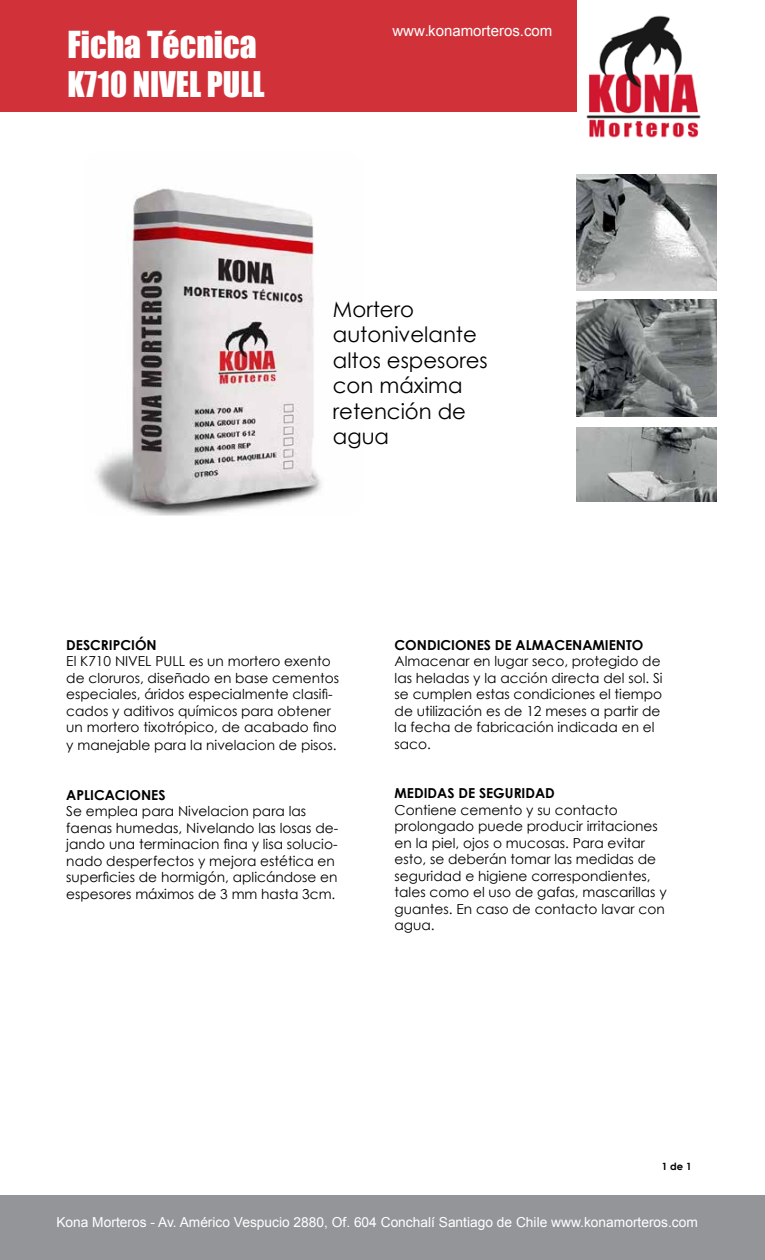
<style>
.page{position:relative;width:765px;height:1260px;background:#fff}
.page>*{position:absolute;margin:0;border:0;box-sizing:border-box;transform-origin:0 0}
.t1{font:34.12px "Impact";color:#fff}
.t2{font:32.5px "Impact";color:#fff}
.t3{font:21.25px/25.5px "Century Gothic";color:#000}
.t4{font:15px "Arial";color:#fff}
.t5{font:13.75px/16.5px "Century Gothic";color:#000}
.t6{font:13.75px "Arial";color:#fff}
.t7{font:700 13.75px "Century Gothic";color:#000}
.t8{font:700 10px "Century Gothic";color:#000}
</style>
<div class="page">
<img style="left:576px;top:174px;width:141px;height:117px">
<div style="left:0;top:0;width:576px;height:112px;background:#d13239"></div>
<img style="left:95px;top:188px;width:226px;height:328px">
<img style="left:576px;top:300px;width:141px;height:116px">
<img style="left:576px;top:428px;width:141px;height:73px">
<div style="left:0;top:1195px;width:765px;height:65px;background:#939598"></div>
<img style="left:586px;top:15px;width:115px;height:123px">
<h1 class="t1" style="left:68px;top:18px;width:191px">Ficha Técnica</h1>
<h2 class="t2" style="left:68px;top:59px;width:199px">K710 NIVEL PULL</h2>
<p class="t4" style="left:392px;top:21px;width:162px">www.konamorteros.com</p>
<h3 class="t3" style="left:333px;top:296px;width:156px">Mortero autonivelante altos espesores con máxima retención de agua</h3>
<p class="t7" style="left:66px;top:636px;width:92px">DESCRIPCIÓN</p>
<p class="t5" style="left:66px;top:653px;width:274px">El K710 NIVEL PULL es un mortero exento de cloruros, diseñado en base cementos especiales, áridos especialmente clasifi&shy;cados y aditivos químicos para obtener un mortero tixotrópico, de acabado fino</p>
<p class="t5" style="left:66px;top:737px;width:272px">y manejable para la nivelacion de pisos.</p>
<p class="t7" style="left:66px;top:786px;width:101px">APLICACIONES</p>
<p class="t5" style="left:66px;top:803px;width:273px">Se emplea para Nivelacion para las faenas humedas, Nivelando las losas de&shy;jando una terminacion fina y lisa solucio&shy;nado desperfectos y mejora estética en superficies de hormigón, aplicándose en espesores máximos de 3 mm hasta 3cm.</p>
<p class="t7" style="left:395px;top:636px;width:250px">CONDICIONES DE ALMACENAMIENTO</p>
<p class="t5" style="left:395px;top:653px;width:270px">Almacenar en lugar seco, protegido de las heladas y la acción directa del sol. Si se cumplen estas condiciones el tiempo de utilización es de 12 meses a partir de la fecha de fabricación indicada en el saco.</p>
<p class="t7" style="left:395px;top:785px;width:162px">MEDIDAS DE SEGURIDAD</p>
<p class="t5" style="left:395px;top:801px;width:274px">Contiene cemento y su contacto prolongado puede producir irritaciones en la piel, ojos o mucosas. Para evitar esto, se deberán tomar las medidas de seguridad e higiene correspondientes, tales como el uso de gafas, mascarillas y guantes. En caso de contacto lavar con agua.</p>
<p class="t8" style="left:662px;top:1160px;width:31px">1 de 1</p>
<p class="t6" style="left:56px;top:1213px;width:643px">Kona Morteros - Av. Américo Vespucio 2880, Of. 604 Conchalí Santiago de Chile www.konamorteros.com</p>
</div>
